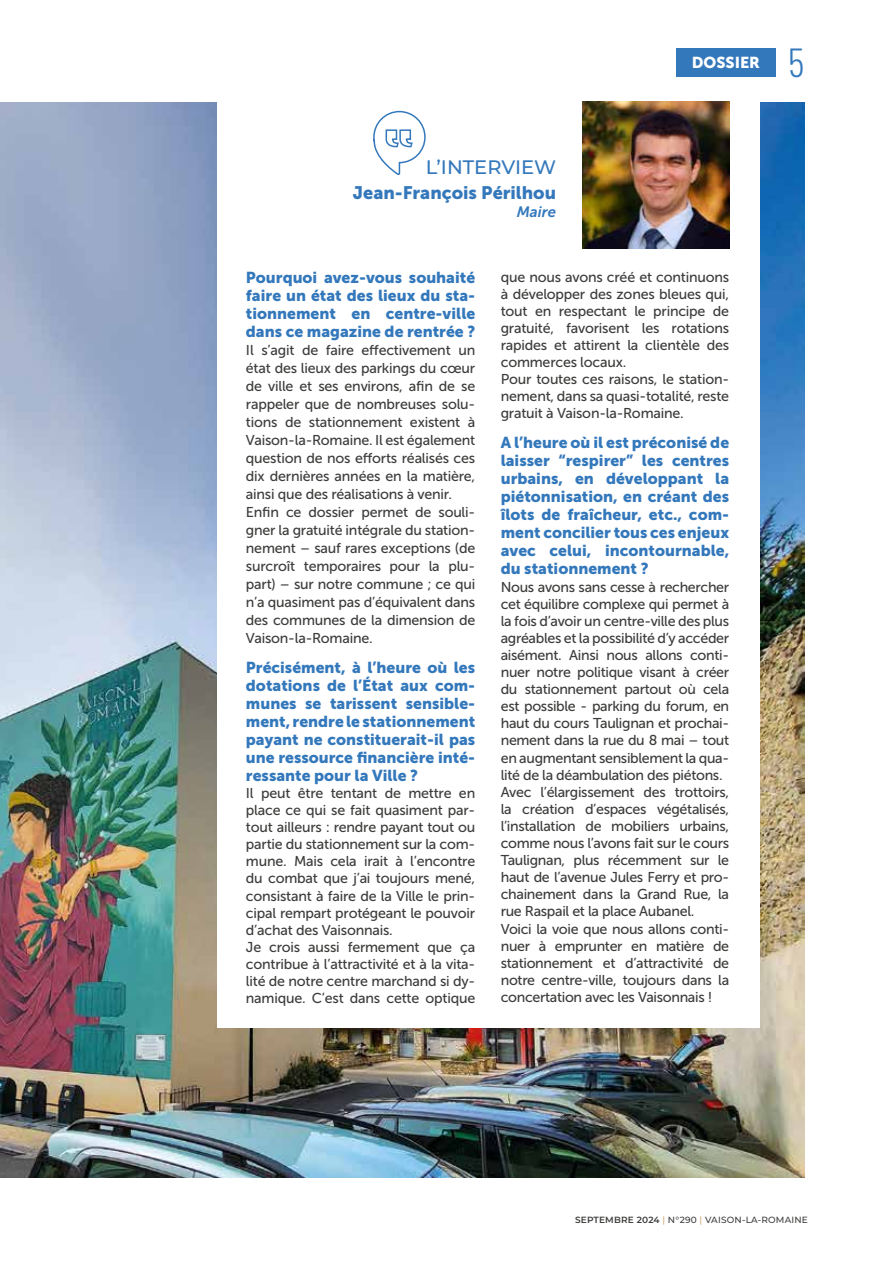
<style>
.page{position:relative;width:893px;height:1263px;background:#fff}
.page>*{position:absolute;margin:0;border:0;box-sizing:border-box;transform-origin:0 0}
.t1{font:300 40.5px "Barlow Condensed";color:#3478bc}
.t2{font:500 19.5px "Montserrat";color:#3478bc}
.t3{font:18px "Museo Sans 900";color:#3478bc}
.t4{font:15.75px/18px "Museo Sans 900";color:#3478bc;text-align:justify}
.t5{font:15.75px "Museo Sans 900";color:#fff}
.t6{font:italic 15px "Museo Sans 700";color:#3478bc}
.t7{font:14.25px/17.1px "Museo Sans 500";letter-spacing:-.015em;color:#3c3c3b}
.t8{font:500 9px "Montserrat";letter-spacing:.02em;color:#3c3c3b}
.s1{font-weight:600}
.s2{color:#d4aa73}
</style>
<div class="page">
<img style="left:0;top:102px;width:804px;height:1076px">
<div style="left:217px;top:65px;width:543px;height:962px;background:#fff"></div>
<svg style="left:373px;top:110px;width:53px;height:66px"></svg>
<div style="left:677px;top:48px;width:99px;height:29px;background:#3478bc"></div>
<img style="left:583px;top:102px;width:146px;height:146px">
<h2 class="t2" style="left:426px;top:154px;width:132px">L’INTERVIEW</h2>
<p class="t3" style="left:353px;top:182px;width:205px">Jean-François Périlhou</p>
<p class="t6" style="left:517px;top:203px;width:41px">Maire</p>
<p class="t5" style="left:692px;top:53px;width:70px">DOSSIER</p>
<h1 class="t1" style="left:788px;top:33px;width:18px">5</h1>
<p class="t4" style="left:246px;top:268px;width:231px">Pourquoi avez-vous souhaité faire un état des lieux du sta&shy;tionnement en centre-ville dans ce magazine de rentrée ?</p>
<p class="t7" style="left:246px;top:341px;width:231px;line-height:18px">Il s’agit de faire effectivement un état des lieux des parkings du cœur de ville et ses environs, afin de se rappeler que de nombreuses solu&shy;tions de stationnement existent à Vaison-la-Romaine. Il est également question de nos efforts réalisés ces dix dernières années en la matière, ainsi que des réalisations à venir.<br>Enfin ce dossier permet de souli&shy;gner la gratuité intégrale du station&shy;nement – sauf rares exceptions (de surcroît temporaires pour la plu&shy;part) – sur notre commune ; ce qui n’a quasiment pas d’équivalent dans des communes de la dimension de Vaison-la-Romaine.</p>
<p class="t4" style="left:246px;top:658px;width:231px">Précisément, à l’heure où les dotations de l’État aux com&shy;munes se tarissent sensible&shy;ment, rendre le stationnement payant ne constituerait-il pas une ressource financière inté&shy;ressante pour la Ville ?</p>
<p class="t7" style="left:246px;top:784px;width:231px">Il peut être tentant de mettre en place ce qui se fait quasiment par&shy;tout ailleurs : rendre payant tout ou partie du stationnement sur la com&shy;mune. Mais cela irait à l’encontre du combat que j’ai toujours mené, consistant à faire de la Ville le prin&shy;cipal rempart protégeant le pouvoir d’achat des Vaisonnais.<br>Je crois aussi fermement que ça contribue à l’attractivité et à la vita&shy;lité de notre centre marchand si dy&shy;namique. C’est dans cette optique</p>
<p class="t7" style="left:501px;top:268px;width:230px">que nous avons créé et continuons à développer des zones bleues qui, tout en respectant le principe de gratuité, favorisent les rotations rapides et attirent la clientèle des commerces locaux.<br>Pour toutes ces raisons, le station&shy;nement, dans sa quasi-totalité, reste gratuit à Vaison-la-Romaine.</p>
<p class="t4" style="left:501px;top:434px;width:230px">A l’heure où il est préconisé de laisser “respirer” les centres urbains, en développant la piétonnisation, en créant des îlots de fraîcheur, etc., com&shy;ment concilier tous ces enjeux avec celui, incontournable, du stationnement ?</p>
<p class="t7" style="left:501px;top:578px;width:230px">Nous avons sans cesse à rechercher cet équilibre complexe qui permet à la fois d’avoir un centre-ville des plus agréables et la possibilité d’y accéder aisément. Ainsi nous allons conti&shy;nuer notre politique visant à créer du stationnement partout où cela est possible - parking du forum, en haut du cours Taulignan et prochai&shy;nement dans la rue du 8 mai – tout en augmentant sensiblement la qua&shy;lité de la déambulation des piétons.<br>Avec l’élargissement des trottoirs, la création d’espaces végétalisés, l’installation de mobiliers urbains, comme nous l’avons fait sur le cours Taulignan, plus récemment sur le haut de l’avenue Jules Ferry et pro&shy;chainement dans la Grand Rue, la rue Raspail et la place Aubanel.<br>Voici la voie que nous allons conti&shy;nuer à emprunter en matière de stationnement et d’attractivité de notre centre-ville, toujours dans la concertation avec les Vaisonnais !</p>
<p class="t8" style="left:575px;top:1213px;width:234px"><span class="s1">SEPTEMBRE 2024</span> <span class="s2">|</span> N°290 <span class="s2">|</span> VAISON-LA-ROMAINE</p>
</div>
